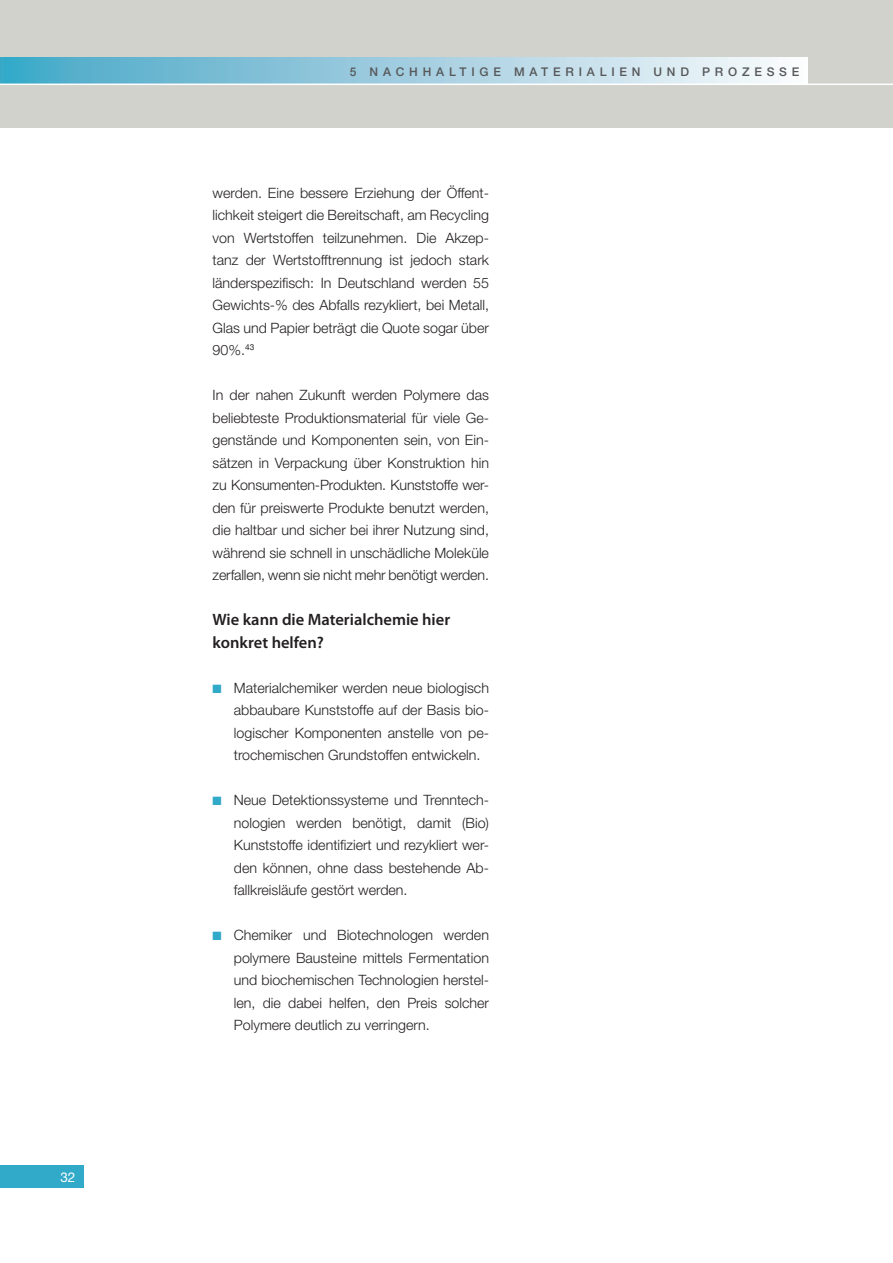
<style>
.page{position:relative;width:893px;height:1263px;background:#fff}
.page>*{position:absolute;margin:0;border:0;box-sizing:border-box;transform-origin:0 0}
.t1{font:600 16.5px/22.5px "Myriad Pro";color:#231f20}
.t2{font:300 14.25px/22.5px "Helvetica Neue";color:#231f20;text-align:justify}
.t3{font:13.5px "Helvetica Neue";color:#fff}
.t4{font:500 12px "Helvetica Neue";letter-spacing:.4em;color:#57585a}
.s1{color:#31a9c8}
</style>
<div class="page">
<div style="left:0;top:0;width:893px;height:128px;background:#d1d2cc"></div>
<svg style="left:0;top:57px;width:893px;height:28px;background:#a9d2e0"></svg>
<div style="left:0;top:1165px;width:84px;height:23px;background:#31a9c8"></div>
<p class="t3" style="left:60px;top:1169px;width:17px">32</p>
<p class="t4" style="left:350px;top:64px;width:451px">5 N AC HHALTIGE M ATERIALIEN U ND PROZESSE</p>
<p class="t2" style="left:213px;top:181px;width:278px">werden. Eine bessere Erziehung der Öffent&shy;lichkeit steigert die Bereitschaft, am Recycling von Wertstoffen teilzunehmen. Die Akzep&shy;tanz der Wertstofftrennung ist jedoch stark länderspezifisch: In Deutschland werden 55<br>Gewichts-% des Abfalls rezykliert, bei Metall, Glas und Papier beträgt die Quote sogar über 90%.<sup>43</sup></p>
<p class="t2" style="left:213px;top:383px;width:278px">In der nahen Zukunft werden Polymere das beliebteste Produktionsmaterial für viele Ge&shy;genstände und Komponenten sein, von Ein&shy;sätzen in Verpackung über Konstruktion hin zu Konsumenten-Produkten. Kunststoffe wer&shy;den für preiswerte Produkte benutzt werden, die haltbar und sicher bei ihrer Nutzung sind, während sie schnell in unschädliche Moleküle zerfallen, wenn sie nicht mehr benötigt werden.</p>
<p class="t1" style="left:213px;top:608px;width:239px">Wie kann die Materialchemie hier konkret helfen?</p>
<p class="t2" style="left:234px;top:676px;width:257px;text-indent:-21px"><span class="s1">■</span> Materialchemiker werden neue biologisch abbaubare Kunststoffe auf der Basis bio&shy;logischer Komponenten anstelle von pe&shy;trochemischen Grundstoffen entwickeln.</p>
<p class="t2" style="left:234px;top:788px;width:257px;text-indent:-21px"><span class="s1">■</span> Neue Detektionssysteme und Trenntech&shy;nologien werden benötigt, damit (Bio)<br>Kunststoffe identifiziert und rezykliert wer&shy;den können, ohne dass bestehende Ab&shy;fallkreisläufe gestört werden.</p>
<p class="t2" style="left:234px;top:923px;width:257px;text-indent:-21px"><span class="s1">■</span> Chemiker und Biotechnologen werden polymere Bausteine mittels Fermentation und biochemischen Technologien herstel&shy;len, die dabei helfen, den Preis solcher Polymere deutlich zu verringern.</p>
</div>
